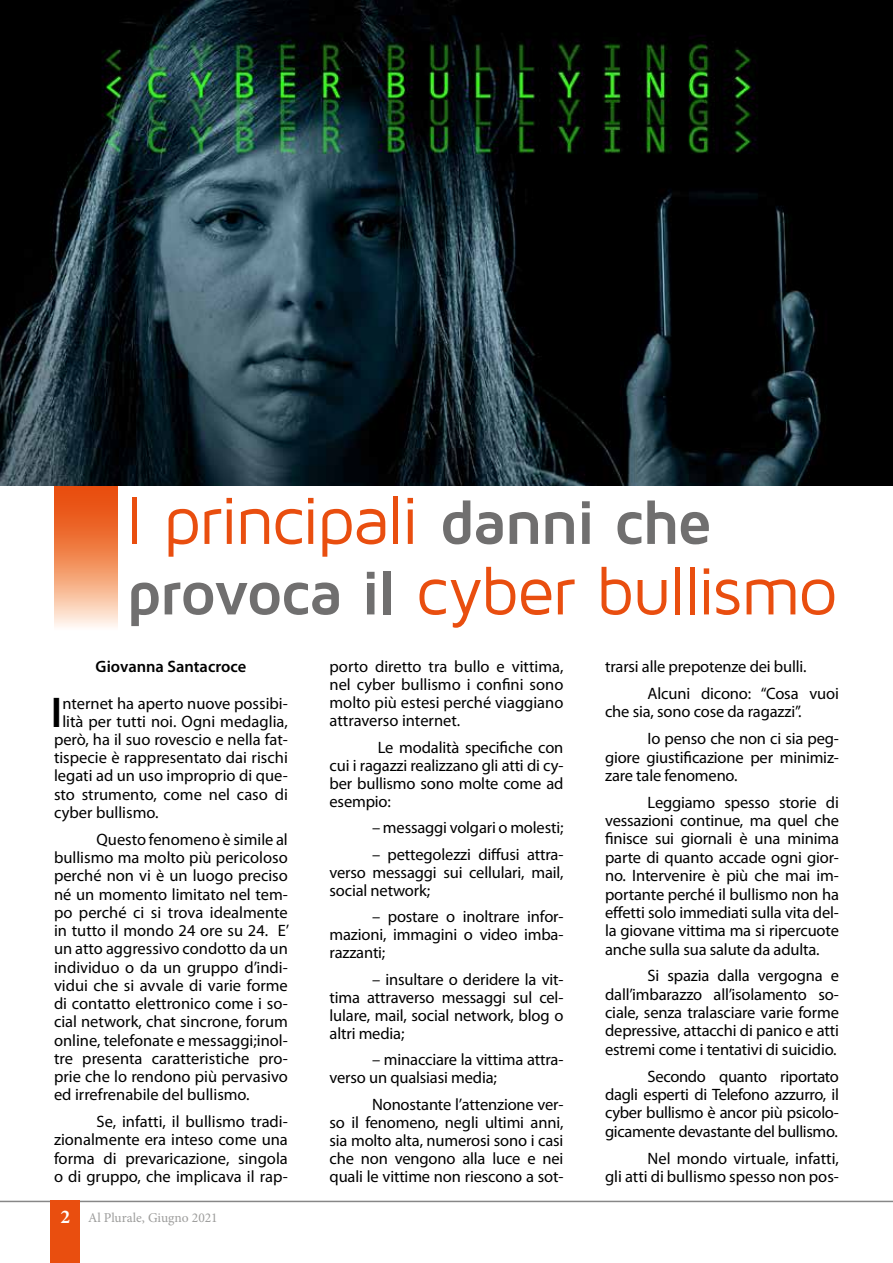
<style>
.page{position:relative;width:893px;height:1263px;background:#fff}
.page>*{position:absolute;margin:0;border:0;box-sizing:border-box;transform-origin:0 0}
.t1{font:69px/70.5px "Maven Pro";letter-spacing:-.045em;color:#e94e0f}
.t2{font:600 43.2px "Myriad Pro";color:#000}
.t3{font:16.5px/18.3px "Myriad Pro";letter-spacing:-.01em;color:#000;text-align:justify}
.t4{font:600 16.5px "Myriad Pro";color:#000}
.t5{font:13.5px "Minion Pro";color:#9d9d9c}
.s1{font-weight:700;font-size:63px;color:#706f6f}
.s2{font-weight:700;font-size:19.5px;color:#fff}
</style>
<div class="page">
<hr style="left:0;top:1201px;width:893px;height:1px;background:#878787">
<div style="left:51px;top:1201px;width:29px;height:62px;background:#e94e0f"></div>
<svg style="left:54px;top:486px;width:64px;height:141px;background:#f29060"></svg>
<img style="left:0;top:0;width:893px;height:486px">
<h1 class="t1" style="left:126px;top:486px;width:713px">I principali <span class="s1">danni che provoca il</span> cyber bullismo</h1>
<p class="t4" style="left:96px;top:656px;width:152px">Giovanna Santacroce</p>
<h2 class="t2" style="left:51px;top:685px;width:13px">I</h2>
<p class="t3" style="left:62px;top:694px;width:227px">nternet ha aperto nuove possibi-</p>
<p class="t3" style="left:62px;top:712px;width:227px">lità per tutti noi. Ogni medaglia,</p>
<p class="t3" style="left:54px;top:730px;width:235px">però, ha il suo rovescio e nella fat-</p>
<p class="t3" style="left:54px;top:748px;width:235px">tispecie è rappresentato dai rischi</p>
<p class="t3" style="left:54px;top:766px;width:235px">legati ad un uso improprio di que-</p>
<p class="t3" style="left:54px;top:785px;width:235px">sto strumento, come nel caso di</p>
<p class="t3" style="left:54px;top:803px;width:106px">cyber bullismo.</p>
<p class="t3" style="left:54px;top:830px;width:237px;text-indent:43px">Questo fenomeno è simile al bullismo ma molto più pericoloso perché non vi è un luogo preciso né un momento limitato nel tem&shy;po perché ci si trova idealmente in tutto il mondo 24 ore su 24. E’ un atto aggressivo condotto da un individuo o da un gruppo d’indi&shy;vidui che si avvale di varie forme di contatto elettronico come i so&shy;cial network, chat sincrone, forum online, telefonate e messaggi;inol&shy;tre presenta caratteristiche pro&shy;prie che lo rendono più pervasivo ed irrefrenabile del bullismo.</p>
<p class="t3" style="left:54px;top:1112px;width:235px;text-indent:43px">Se, infatti, il bullismo tradi&shy;zionalmente era inteso come una forma di prevaricazione, singola o di gruppo, che implicava il rap-</p>
<p class="t5" style="left:60px;top:1208px;width:159px"><span class="s2">2</span> Al Plurale, Giugno 2021</p>
<p class="t3" style="left:330px;top:657px;width:235px">porto diretto tra bullo e vittima, nel cyber bullismo i confini sono molto più estesi perché viaggiano attraverso internet.</p>
<p class="t3" style="left:330px;top:738px;width:235px;text-indent:48px">Le modalità specifiche con cui i ragazzi realizzano gli atti di cy&shy;ber bullismo sono molte come ad esempio:</p>
<p class="t3" style="left:372px;top:818px;width:193px">– messaggi volgari o molesti;</p>
<p class="t3" style="left:330px;top:845px;width:235px;text-indent:43px">– pettegolezzi diffusi attra&shy;verso messaggi sui cellulari, mail, social network;</p>
<p class="t3" style="left:330px;top:907px;width:235px;text-indent:43px">– postare o inoltrare infor&shy;mazioni, immagini o video imba&shy;razzanti;</p>
<p class="t3" style="left:330px;top:970px;width:235px;text-indent:43px">– insultare o deridere la vit&shy;tima attraverso messaggi sul cel&shy;lulare, mail, social network, blog o altri media;</p>
<p class="t3" style="left:330px;top:1050px;width:235px;text-indent:43px">– minacciare la vittima attra&shy;verso un qualsiasi media;</p>
<p class="t3" style="left:330px;top:1095px;width:235px;text-indent:43px">Nonostante l’attenzione ver&shy;so il fenomeno, negli ultimi anni, sia molto alta, numerosi sono i casi che non vengono alla luce e nei quali le vittime non riescono a sot-</p>
<p class="t3" style="left:648px;top:653px;width:193px;line-height:26.8px;text-indent:-43px">trarsi alle prepotenze dei bulli.<br>Alcuni dicono: “Cosa vuoi</p>
<p class="t3" style="left:648px;top:698px;width:193px;line-height:26.8px;text-indent:-43px">che sia, sono cose da ragazzi”.<br>Io penso che non ci sia peg-</p>
<p class="t3" style="left:605px;top:748px;width:235px">giore giustificazione per minimiz&shy;zare tale fenomeno.</p>
<p class="t3" style="left:605px;top:793px;width:235px;text-indent:43px">Leggiamo spesso storie di vessazioni continue, ma quel che finisce sui giornali è una minima parte di quanto accade ogni gior&shy;no. Intervenire è più che mai im&shy;portante perché il bullismo non ha effetti solo immediati sulla vita del&shy;la giovane vittima ma si ripercuote anche sulla sua salute da adulta.</p>
<p class="t3" style="left:605px;top:966px;width:235px;text-indent:43px">Si spazia dalla vergogna e dall’imbarazzo all’isolamento so&shy;ciale, senza tralasciare varie forme depressive, attacchi di panico e atti estremi come i tentativi di suicidio.</p>
<p class="t3" style="left:605px;top:1067px;width:235px;text-indent:43px">Secondo quanto riportato dagli esperti di Telefono azzurro, il cyber bullismo è ancor più psicolo&shy;gicamente devastante del bullismo.</p>
<p class="t3" style="left:605px;top:1149px;width:235px;text-align:right">Nel mondo virtuale, infatti,<br>gli atti di bullismo spesso non pos-</p>
</div>
